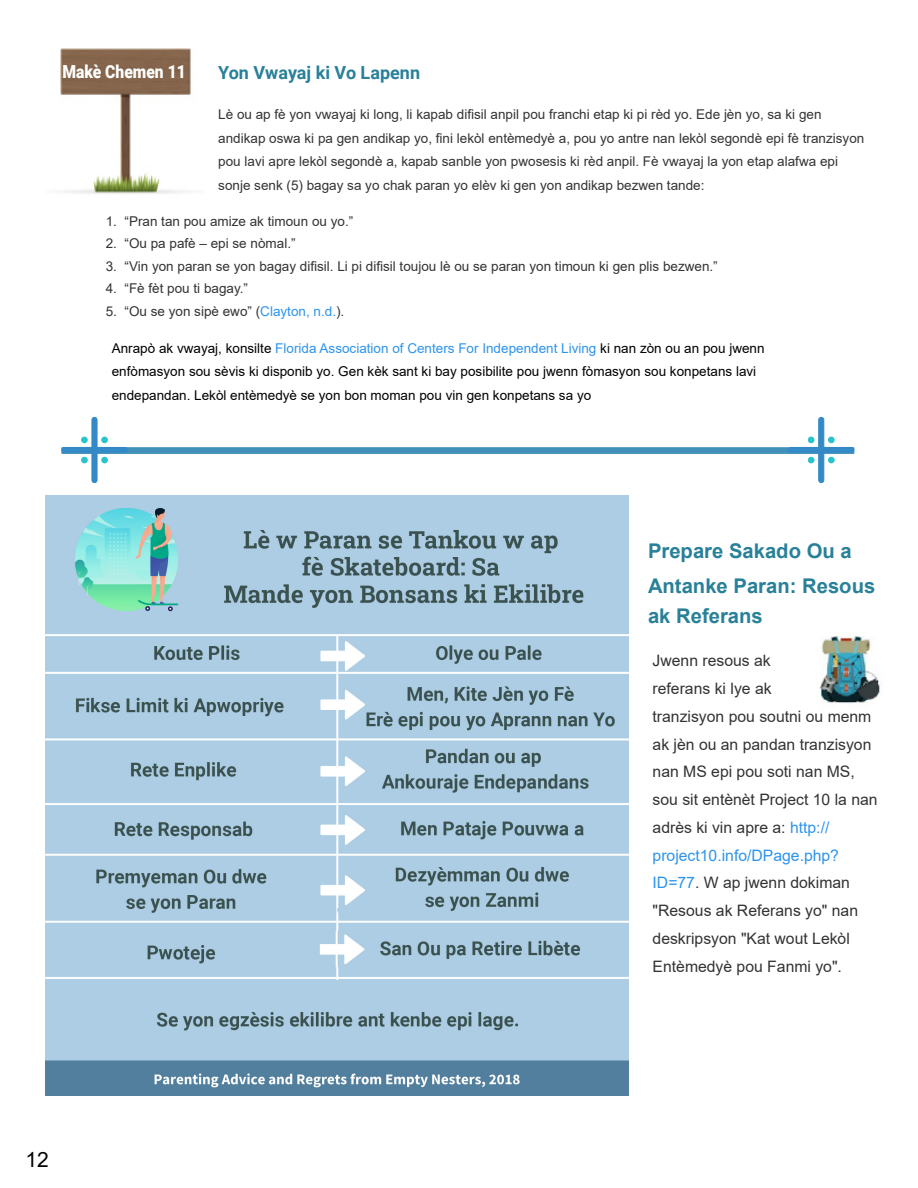
<style>
.page{position:relative;width:918px;height:1188px;background:#fff}
.page>*{position:absolute;margin:0;border:0;box-sizing:border-box;transform-origin:0 0}
.t1{font:21px "Arial";color:#000}
.Paragraph_Style1{font:700 20.25px/30px "Arial";color:#298099}
.Paragraph_Style1-2{font:700 18px "Roboto";color:#298099}
.Paragraph_Style2{font:900 18px "Roboto";color:#fff;scale:.87 1}
.Paragraph_Style14{font:15.75px/27.8px "Arial";color:#333}
.Paragraph_Style1-3{font:13.5px/23.5px "Arial";color:#333}
.Paragraph_Style13{font:13.5px/23.5px "Arial";color:#000}
.s1{color:#2d94ec}
</style>
<div class="page">
<div style="left:62px;top:448px;width:792px;height:5px;background:#4190b9"></div>
<svg style="left:62px;top:417px;width:65px;height:66px"></svg>
<svg style="left:789px;top:417px;width:65px;height:66px"></svg>
<img style="left:60px;top:48px;width:131px;height:146px">
<img style="left:820px;top:636px;width:60px;height:68px">
<img style="left:45px;top:495px;width:584px;height:600px">
<p class="Paragraph_Style2" style="left:62px;top:59px;width:143px">Makè Chemen 11</p>
<p class="Paragraph_Style1-2" style="left:218px;top:60px;width:203px">Yon Vwayaj ki Vo Lapenn</p>
<p class="Paragraph_Style1-3" style="left:218px;top:103px;width:648px">Lè ou ap fè yon vwayaj ki long, li kapab difisil anpil pou franchi etap ki pi rèd yo. Ede jèn yo, sa ki gen andikap oswa ki pa gen andikap yo, fini lekòl entèmedyè a, pou yo antre nan lekòl segondè epi fè tranzisyon pou lavi apre lekòl segondè a, kapab sanble yon pwosesis ki rèd anpil. Fè vwayaj la yon etap alafwa epi sonje senk (5) bagay sa yo chak paran yo elèv ki gen yon andikap bezwen tande:</p>
<p class="Paragraph_Style1-3" style="left:106px;top:209px;width:249px">1. “Pran tan pou amize ak timoun ou yo.”</p>
<p class="Paragraph_Style1-3" style="left:106px;top:232px;width:191px">2. “Ou pa pafè – epi se nòmal.”</p>
<p class="Paragraph_Style1-3" style="left:106px;top:254px;width:614px">3. “Vin yon paran se yon bagay difisil. Li pi difisil toujou lè ou se paran yon timoun ki gen plis bezwen.”</p>
<p class="Paragraph_Style1-3" style="left:106px;top:277px;width:144px">4. “Fè fèt pou ti bagay.”</p>
<p class="Paragraph_Style1-3" style="left:106px;top:299px;width:240px">5. “Ou se yon sipè ewo” (<span class="s1">Clayton, n.d.</span>).</p>
<p class="Paragraph_Style13" style="left:112px;top:336px;width:654px">Anrapò ak vwayaj, konsilte <span class="s1">Florida Association of Centers For Independent Living</span> ki nan zòn ou an pou jwenn enfòmasyon sou sèvis ki disponib yo. Gen kèk sant ki bay posibilite pou jwenn fòmasyon sou konpetans lavi endepandan. Lekòl entèmedyè se yon bon moman pou vin gen konpetans sa yo</p>
<p class="Paragraph_Style1" style="left:648px;top:536px;width:205px">Prepare Sakado Ou a</p>
<p class="Paragraph_Style1" style="left:648px;top:571px;width:229px">Antanke Paran: Resous ak Referans</p>
<p class="Paragraph_Style14" style="left:653px;top:647px;width:227px">Jwenn resous ak<br>referans ki lye ak<br>tranzisyon pou soutni ou menm ak jèn ou an pandan tranzisyon nan MS epi pou soti nan MS, sou sit entènèt Project 10 la nan adrès ki vin apre a: <span class="s1">http:// project10.info/DPage.php?<br>ID=77</span>. W ap jwenn dokiman "Resous ak Referans yo" nan deskripsyon "Kat wout Lekòl<br>Entèmedyè pou Fanmi yo".</p>
<h1 class="t1" style="left:26px;top:1145px;width:25px">12</h1>
</div>
